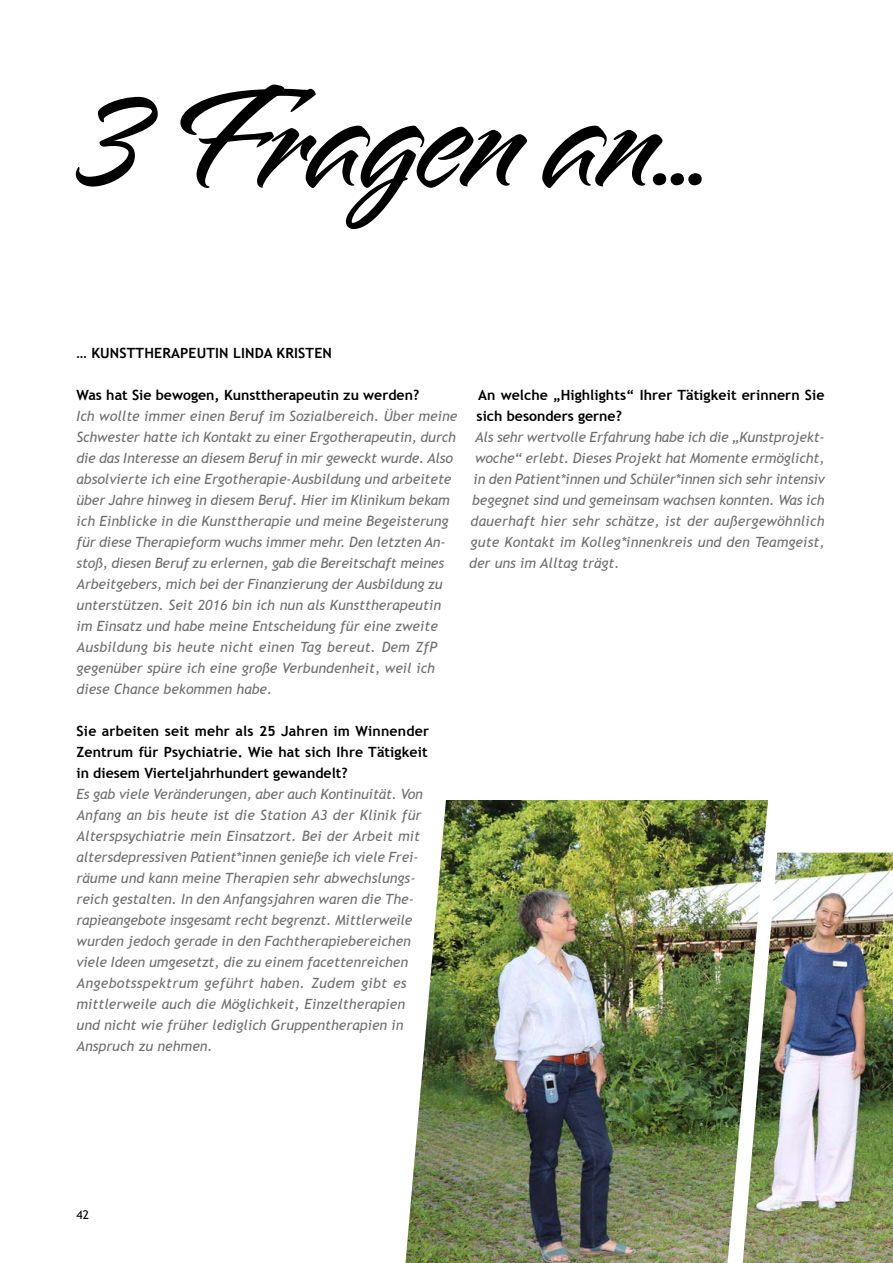
<style>
.page{position:relative;width:893px;height:1263px;background:#fff}
.page>*{position:absolute;margin:0;border:0;box-sizing:border-box;transform-origin:0 0}
.t1{font:175.5px "Alpine Script";letter-spacing:-.015em;color:#000}
.t2{font:italic 14.1px/21px "Trebuchet MS";color:#706f6f}
.t3{font:700 14.1px/21px "Trebuchet MS";color:#000;text-align:justify}
.t4{font:12px "Trebuchet MS";color:#000}
</style>
<div class="page">
<img style="left:405px;top:800px;width:488px;height:463px">
<h1 class="t1" style="left:76px;top:54px;width:632px">3 Fragen an…</h1>
<p class="t3" style="left:77px;top:342px;width:257px">… KUNSTTHERAPEUTIN LINDA KRISTEN</p>
<p class="t3" style="left:77px;top:384px;width:344px">Was hat Sie bewogen, Kunsttherapeutin zu werden?</p>
<p class="t2" style="left:77px;top:405px;width:382px">Ich wollte immer einen Beruf im Sozialbereich. Über meine Schwester hatte ich Kontakt zu einer Ergotherapeutin, durch die das Interesse an diesem Beruf in mir geweckt wurde. Also absolvierte ich eine Ergotherapie-Ausbildung und arbeitete über Jahre hinweg in diesem Beruf. Hier im Klinikum bekam ich Einblicke in die Kunsttherapie und meine Begeisterung für diese Therapieform wuchs immer mehr. Den letzten An&shy;stoß, diesen Beruf zu erlernen, gab die Bereitschaft meines Arbeitgebers, mich bei der Finanzierung der Ausbildung zu unterstützen. Seit 2016 bin ich nun als Kunsttherapeutin im Einsatz und habe meine Entscheidung für eine zweite Ausbildung bis heute nicht einen Tag bereut. Dem ZfP gegenüber spüre ich eine große Verbundenheit, weil ich diese Chance bekommen habe.</p>
<p class="t3" style="left:77px;top:720px;width:354px">Sie arbeiten seit mehr als 25 Jahren im Winnender Zentrum für Psychiatrie. Wie hat sich Ihre Tätigkeit in diesem Vierteljahrhundert gewandelt?</p>
<p class="t2" style="left:77px;top:783px;width:348px">Es gab viele Veränderungen, aber auch Kontinuität. Von Anfang an bis heute ist die Station A3 der Klinik für Alterspsychiatrie mein Einsatzort. Bei der Arbeit mit altersdepressiven Patient*innen genieße ich viele Frei&shy;räume und kann meine Therapien sehr abwechslungs&shy;reich gestalten. In den Anfangsjahren waren die The&shy;rapieangebote insgesamt recht begrenzt. Mittlerweile wurden jedoch gerade in den Fachtherapiebereichen viele Ideen umgesetzt, die zu einem facettenreichen Angebotsspektrum geführt haben. Zudem gibt es mittlerweile auch die Möglichkeit, Einzeltherapien und nicht wie früher lediglich Gruppentherapien in Anspruch zu nehmen.</p>
<p class="t3" style="left:477px;top:384px;width:349px">An welche „Highlights“ Ihrer Tätigkeit erinnern Sie sich besonders gerne?</p>
<p class="t2" style="left:475px;top:426px;width:351px">Als sehr wertvolle Erfahrung habe ich die „Kunstprojekt-</p>
<p class="t2" style="left:475px;top:447px;width:351px">woche“ erlebt. Dieses Projekt hat Momente ermöglicht,</p>
<p class="t2" style="left:474px;top:468px;width:353px">in den Patient*innen und Schüler*innen sich sehr intensiv</p>
<p class="t2" style="left:472px;top:489px;width:354px">begegnet sind und gemeinsam wachsen konnten. Was ich</p>
<p class="t2" style="left:471px;top:510px;width:355px">dauerhaft hier sehr schätze, ist der außergewöhnlich</p>
<p class="t2" style="left:471px;top:531px;width:355px">gute Kontakt im Kolleg*innenkreis und den Teamgeist,</p>
<p class="t2" style="left:469px;top:552px;width:152px">der uns im Alltag trägt.</p>
<p class="t4" style="left:77px;top:1207px;width:14px">42</p>
</div>
